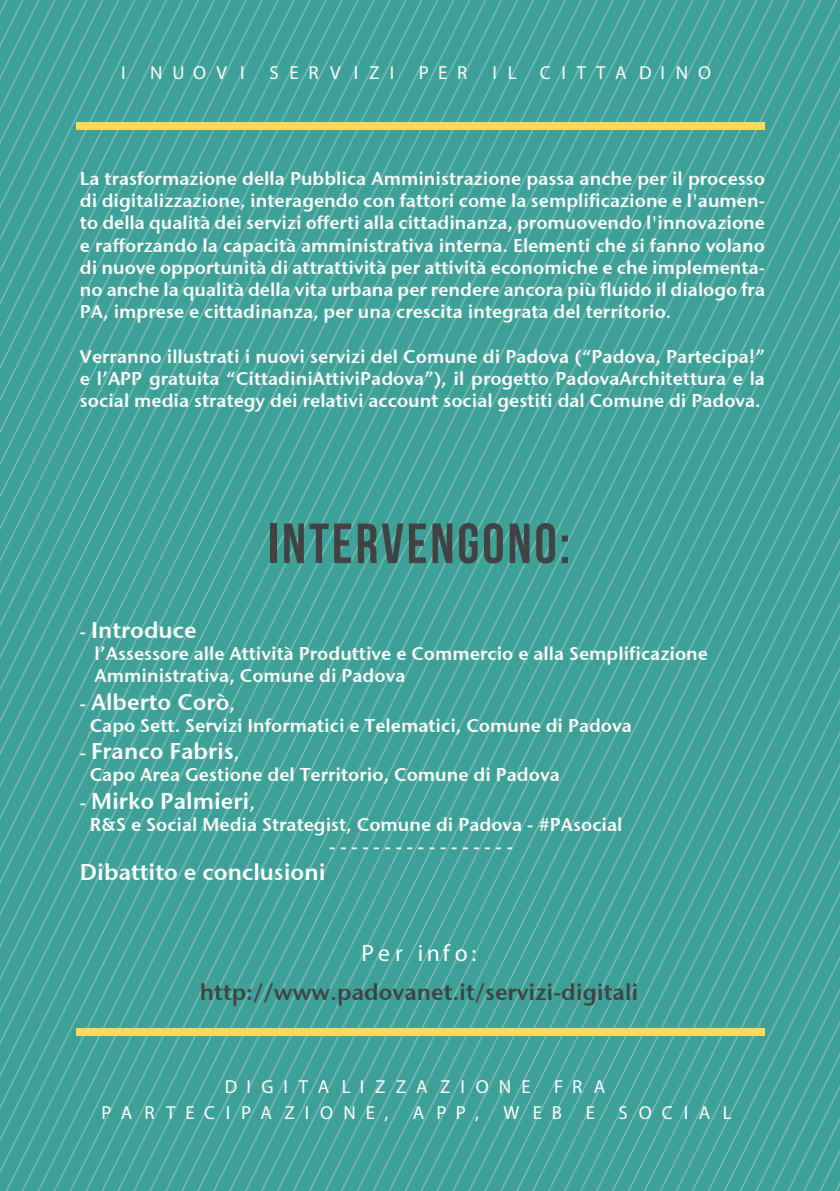
<style>
.page{position:relative;width:840px;height:1191px;background:#fff}
.page>*{position:absolute;margin:0;border:0;box-sizing:border-box;transform-origin:0 0}
.t1{font:700 23.6px "Kollektif";letter-spacing:.165em;color:#fff}
.t2{font:22.8px "Stone Sans Sem ITCTT Semi";color:#fff}
.t3{font:22.8px "Stone Sans Sem ITCTT Semi";color:#424242}
.t4{font:700 18.8px/25.6px "Kollektif";letter-spacing:.54em;color:#fff}
.t5{font:700 18.8px "Kollektif";letter-spacing:.57em;color:#fff}
.t6{font:18.4px/22.2px "Stone Sans Sem ITCTT Semi";color:#fff;text-align:justify}
.s1{font-size:18.4px}
</style>
<div class="page">
<img style="left:0;top:0;width:839px;height:1191px">
<div style="left:76px;top:122px;width:687px;height:8px;background:#ffd85c"></div>
<div style="left:270px;top:523px;width:7px;height:40px;background:#424242"></div>
<svg style="left:284px;top:523px;width:44px;height:40px;background:#42716c"></svg>
<svg style="left:334px;top:523px;width:17px;height:40px"></svg>
<svg style="left:357px;top:523px;width:68px;height:40px;background:#42716d"></svg>
<svg style="left:432px;top:523px;width:20px;height:40px"></svg>
<svg style="left:459px;top:523px;width:18px;height:40px"></svg>
<svg style="left:483px;top:523px;width:19px;height:40px"></svg>
<svg style="left:509px;top:523px;width:20px;height:40px"></svg>
<svg style="left:536px;top:523px;width:18px;height:40px"></svg>
<svg style="left:561px;top:557px;width:6px;height:6px"></svg>
<svg style="left:561px;top:535px;width:6px;height:6px"></svg>
<div style="left:76px;top:1028px;width:687px;height:7px;background:#ffd85c"></div>
<p class="t4" style="left:121px;top:59px;width:6px">I</p>
<p class="t4" style="left:150px;top:59px;width:96px">NUOV I</p>
<p class="t4" style="left:269px;top:59px;width:126px">SERV IZI</p>
<p class="t4" style="left:418px;top:59px;width:50px">PER</p>
<p class="t5" style="left:492px;top:61px;width:220px">IL CITTADINO</p>
<p class="t6" style="left:80px;top:166px;width:686px">La trasformazione della Pubblica Amministrazione passa anche per il processo di digitalizzazione, interagendo con fattori come la semplificazione e l'aumen&shy;to della qualità dei servizi offerti alla cittadinanza, promuovendo l'innovazione e rafforzando la capacità amministrativa interna. Elementi che si fanno volano di nuove opportunità di attrattività per attività economiche e che implementa&shy;no anche la qualità della vita urbana per rendere ancora più fluido il dialogo fra PA, imprese e cittadinanza, per una crescita integrata del territorio.</p>
<p class="t6" style="left:80px;top:344px;width:686px">Verranno illustrati i nuovi servizi del Comune di Padova (“Padova, Partecipa!” e l’APP gratuita “CittadiniAttiviPadova”), il progetto PadovaArchitettura e la social media strategy dei relativi account social gestiti dal Comune di Padova.</p>
<p class="t2" style="left:80px;top:611px;width:118px"><span class="s1">-</span> Introduce</p>
<p class="t6" style="left:95px;top:641px;width:614px">l’Assessore alle Attività Produttive e Commercio e alla Semplificazione<br>Amministrativa, Comune di Padova</p>
<p class="t2" style="left:80px;top:682px;width:157px"><span class="s1">-</span> Alberto Corò<span class="s1">,</span></p>
<p class="t6" style="left:90px;top:713px;width:543px">Capo Sett. Servizi Informatici e Telematici, Comune di Padova</p>
<p class="t2" style="left:80px;top:732px;width:161px"><span class="s1">-</span> Franco Fabris<span class="s1">,</span></p>
<p class="t6" style="left:90px;top:762px;width:471px">Capo Area Gestione del Territorio, Comune di Padova</p>
<p class="t2" style="left:80px;top:781px;width:176px"><span class="s1">-</span> Mirko Palmieri<span class="s1">,</span></p>
<p class="t6" style="left:90px;top:812px;width:534px">R&amp;S e Social Media Strategist, Comune di Padova - #PAsocial</p>
<p class="t6" style="left:329px;top:834px;width:185px">- - - - - - - - - - - - - - - - -</p>
<p class="t2" style="left:80px;top:853px;width:247px">Dibattito e conclusioni</p>
<p class="t1" style="left:361px;top:938px;width:116px">Per info:</p>
<p class="t3" style="left:200px;top:973px;width:439px">http://www.padovanet.it/servizi-digitali</p>
<p class="t4" style="left:101px;top:1074px;width:505px;text-indent:123px">DIGITALIZZA ZIONE FRA<br>PA RTECIPA ZIONE,</p>
<p class="t4" style="left:412px;top:1099px;width:68px">A PP,</p>
<p class="t4" style="left:503px;top:1099px;width:60px">WEB</p>
<p class="t4" style="left:585px;top:1099px;width:147px">E SOCIAL</p>
</div>
